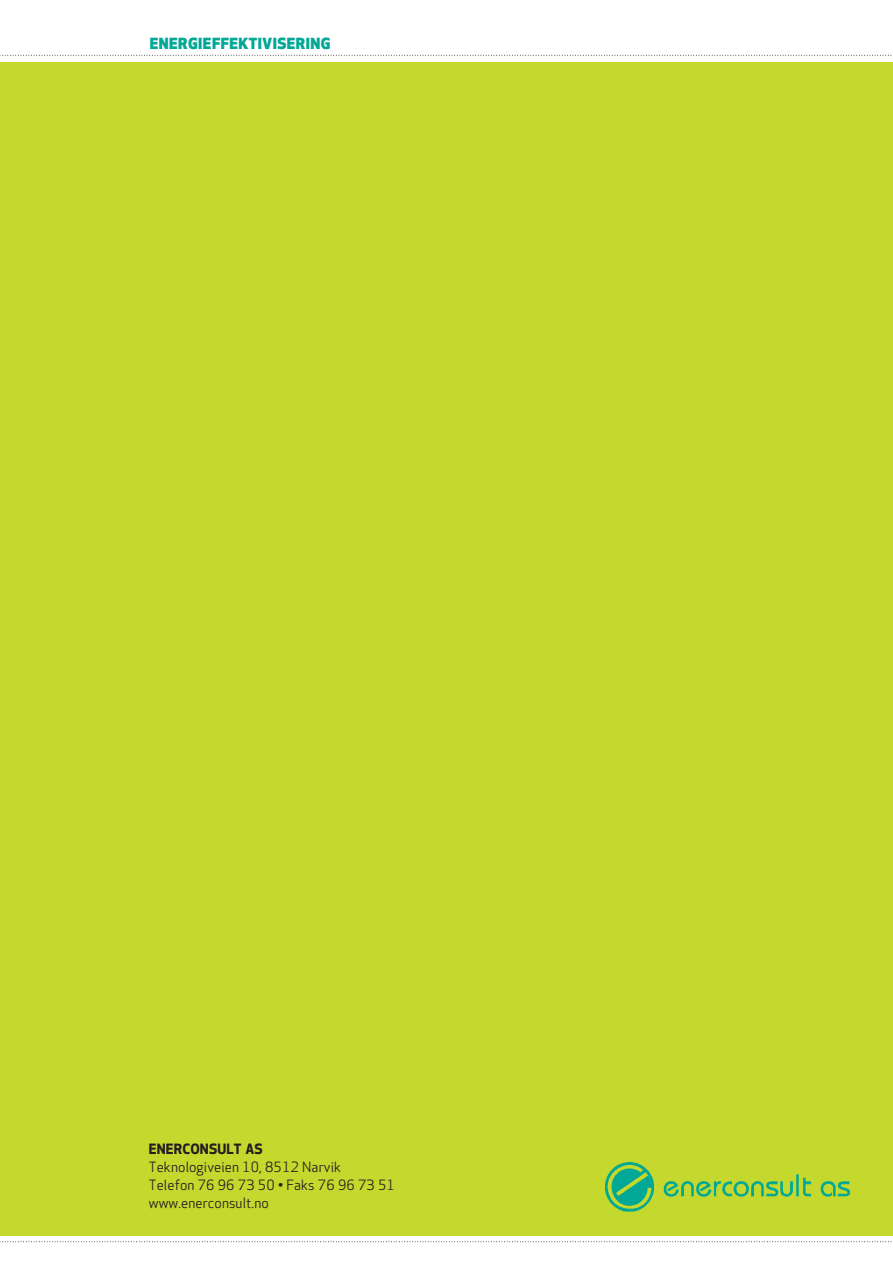
<style>
.page{position:relative;width:893px;height:1263px;background:#fff}
.page>*{position:absolute;margin:0;border:0;box-sizing:border-box;transform-origin:0 0}
.t1{font:800 15px "Apex New";letter-spacing:.03em;color:#00a895}
.t2{font:13.8px/18px "Apex New";letter-spacing:.01em;color:#231f20}
.t3{font:700 13.8px "Apex New";letter-spacing:.01em;color:#231f20}
</style>
<div class="page">
<div style="left:0;top:62px;width:893px;height:1173px;background:#c4d82d"></div>
<svg style="left:0;top:55px;width:892px;height:1px"></svg>
<svg style="left:0;top:1241px;width:892px;height:1px"></svg>
<img style="left:605px;top:1162px;width:244px;height:49px">
<p class="t1" style="left:150px;top:38px;width:182px">ENERGIEFFEKTIVISERING</p>
<p class="t3" style="left:149px;top:1144px;width:115px">ENERCONSULT AS</p>
<p class="t2" style="left:149px;top:1160px;width:248px">Teknologiveien 10, 8512 Narvik<br>Telefon 76 96 73 50 • Faks 76 96 73 51 www.enerconsult.no</p>
</div>
